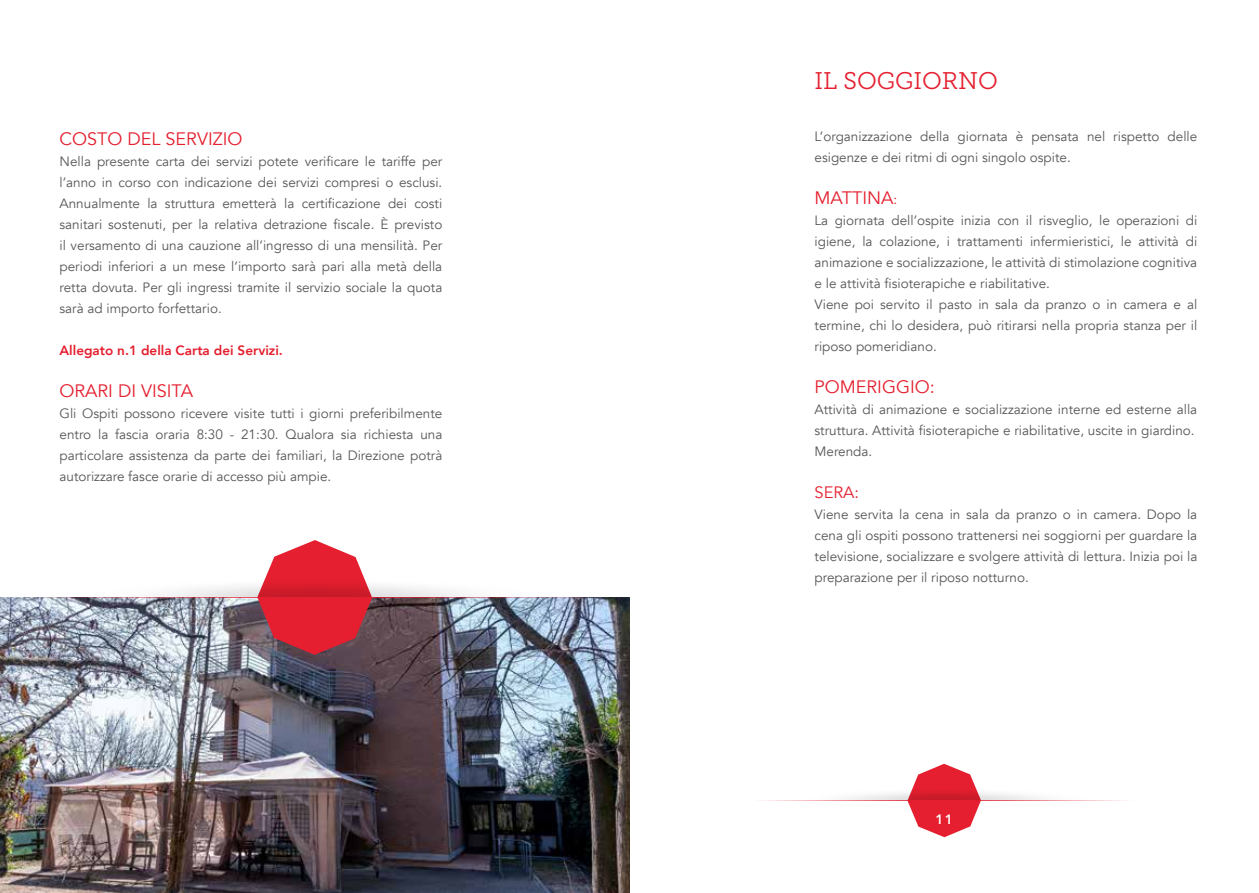
<style>
.page{position:relative;width:1259px;height:893px;background:#fff}
.page>*{position:absolute;margin:0;border:0;box-sizing:border-box;transform-origin:0 0}
.t1{font:24px "Museo Slab 300";color:#e51f2f}
.t2{font:18px "Avenir";color:#e51f2f}
.t3{font:16.5px "Avenir";color:#e51f2f}
.t4{font:13.5px/21px "Avenir";color:#575756;text-align:justify}
.t5{font:800 13.5px "Avenir";color:#e51f2f}
.t6{font:800 13.5px "Avenir";color:#fff}
.s1{font-size:13.5px}
</style>
<div class="page">
<svg style="left:907px;top:764px;width:74px;height:73px"></svg>
<img style="left:849px;top:785px;width:191px;height:15px">
<hr style="left:754px;top:800px;width:380px;height:1px;background:#e51f2f">
<img style="left:0;top:597px;width:629px;height:296px">
<svg style="left:257px;top:540px;width:115px;height:115px"></svg>
<img style="left:164px;top:573px;width:302px;height:24px">
<hr style="left:18px;top:597px;width:593px;height:1px;background:#e51f2f">
<h2 class="t2" style="left:60px;top:128px;width:185px">COSTO DEL SERVIZIO</h2>
<p class="t4" style="left:60px;top:151px;width:384px">Nella presente carta dei servizi potete verificare le tariffe per l’anno in corso con indicazione dei servizi compresi o esclusi.<br>Annualmente la struttura emetterà la certificazione dei costi sanitari sostenuti, per la relativa detrazione fiscale. È previsto il versamento di una cauzione all’ingresso di una mensilità. Per periodi inferiori a un mese l’importo sarà pari alla metà della retta dovuta. Per gli ingressi tramite il servizio sociale la quota sarà ad importo forfettario.</p>
<p class="t5" style="left:60px;top:340px;width:225px">Allegato n.1 della Carta dei Servizi.</p>
<h2 class="t2" style="left:60px;top:380px;width:135px">ORARI DI VISITA</h2>
<p class="t4" style="left:60px;top:403px;width:384px">Gli Ospiti possono ricevere visite tutti i giorni preferibilmente entro la fascia oraria 8:30 - 21:30. Qualora sia richiesta una particolare assistenza da parte dei familiari, la Direzione potrà autorizzare fasce orarie di accesso più ampie.</p>
<h1 class="t1" style="left:814px;top:68px;width:185px">IL SOGGIORNO</h1>
<p class="t4" style="left:814px;top:126px;width:384px">L’organizzazione della giornata è pensata nel rispetto delle esigenze e dei ritmi di ogni singolo ospite.</p>
<h2 class="t2" style="left:814px;top:187px;width:84px">MATTINA<span class="s1">:</span></h2>
<p class="t4" style="left:814px;top:210px;width:384px;text-align:left">La giornata dell’ospite inizia con il risveglio, le operazioni di igiene, la colazione, i trattamenti infermieristici, le attività di animazione e socializzazione, le attività di stimolazione cognitiva e le attività fisioterapiche e riabilitative.<br>Viene poi servito il pasto in sala da pranzo o in camera e al termine, chi lo desidera, può ritirarsi nella propria stanza per il riposo pomeridiano.</p>
<h2 class="t2" style="left:814px;top:376px;width:122px">POMERIGGIO:</h2>
<p class="t4" style="left:814px;top:399px;width:384px;text-align:left">Attività di animazione e socializzazione interne ed esterne alla struttura. Attività fisioterapiche e riabilitative, uscite in giardino.<br>Merenda.</p>
<p class="t3" style="left:814px;top:482px;width:46px">SERA:</p>
<p class="t4" style="left:814px;top:504px;width:384px">Viene servita la cena in sala da pranzo o in camera. Dopo la cena gli ospiti possono trattenersi nei soggiorni per guardare la televisione, socializzare e svolgere attività di lettura. Inizia poi la preparazione per il riposo notturno.</p>
<p class="t6" style="left:935px;top:809px;width:19px">11</p>
</div>
